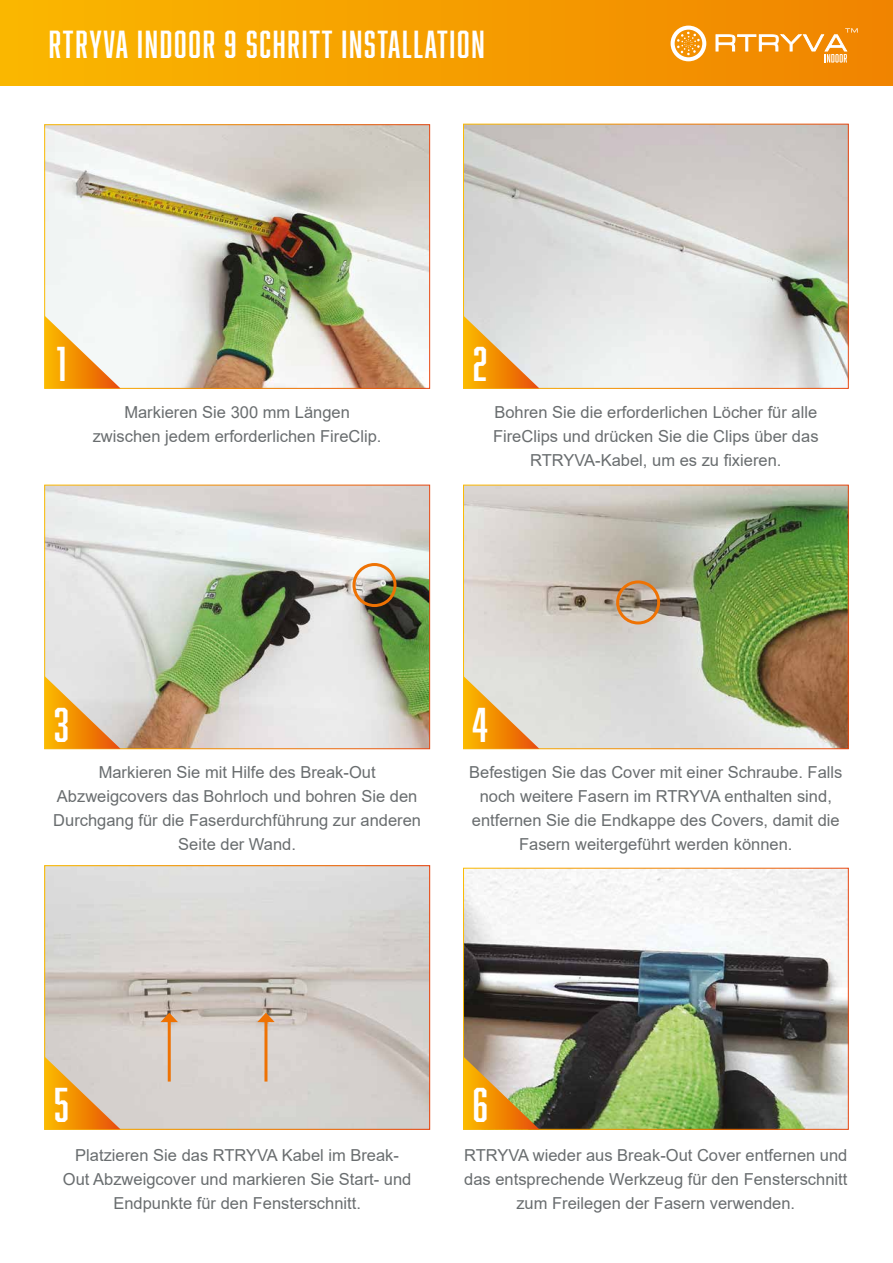
<style>
.page{position:relative;width:893px;height:1263px;background:#fff}
.page>*{position:absolute;margin:0;border:0;box-sizing:border-box;transform-origin:0 0}
.t1{font:45px "Abolition";color:#fff}
.t2{font:36px "Abolition";letter-spacing:.05em;color:#fff}
.t3{font:16.5px/24px "Arial";color:#696d6f;text-align:center}
</style>
<div class="page">
<div style="left:0;top:0;width:893px;height:85px;background:linear-gradient(to right,#fab700,#f08400)"></div>
<img style="left:465px;top:870px;width:382px;height:258px">
<div style="left:463px;top:868px;width:386px;height:262px;border:1px solid #fff"></div>
<img style="left:46px;top:867px;width:382px;height:261px">
<img style="left:465px;top:487px;width:382px;height:260px">
<div style="left:463px;top:485px;width:386px;height:264px;border:1px solid #fff"></div>
<img style="left:46px;top:487px;width:382px;height:260px">
<div style="left:44px;top:485px;width:386px;height:264px;border:1px solid #fff"></div>
<img style="left:465px;top:126px;width:382px;height:261px">
<div style="left:463px;top:124px;width:386px;height:265px;border:1px solid #fff"></div>
<img style="left:46px;top:127px;width:382px;height:260px">
<div style="left:44px;top:125px;width:386px;height:264px;border:1px solid #fff"></div>
<svg style="left:45px;top:316px;width:75px;height:72px"></svg>
<svg style="left:45px;top:676px;width:75px;height:73px;background:#e9ba6e"></svg>
<svg style="left:45px;top:1057px;width:75px;height:72px;background:#e4b366"></svg>
<svg style="left:463px;top:316px;width:76px;height:72px;background:#e9bc70"></svg>
<svg style="left:463px;top:676px;width:76px;height:73px;background:#eabc6d"></svg>
<svg style="left:463px;top:1057px;width:76px;height:72px;background:#d9ae54"></svg>
<svg style="left:671px;top:26px;width:35px;height:35px"></svg>
<svg style="left:716px;top:28px;width:142px;height:35px;background:#f39f2f"></svg>
<div style="left:616px;top:580px;width:44px;height:44px;border:3px solid #ee7203;border-radius:50%"></div>
<div style="left:352px;top:563px;width:44px;height:44px;border:3px solid #ee7203;border-radius:50%"></div>
<hr style="left:168px;top:1019px;width:3px;height:62px;background:#ee7203">
<svg style="left:161px;top:1013px;width:17px;height:9px"></svg>
<hr style="left:264px;top:1019px;width:3px;height:62px;background:#ee7203">
<svg style="left:257px;top:1013px;width:18px;height:9px"></svg>
<h2 class="t2" style="left:49px;top:23px;width:437px">RTRYVA INDOOR 9 SCHRITT INSTALLATION</h2>
<h1 class="t1" style="left:57px;top:338px;width:11px">1</h1>
<p class="t3" style="left:93px;top:400px;width:290px">Markieren Sie 300 mm Längen zwischen jedem erforderlichen FireClip.</p>
<h1 class="t1" style="left:473px;top:338px;width:15px">2</h1>
<p class="t3" style="left:493px;top:400px;width:327px">Bohren Sie die erforderlichen Löcher für alle<br>FireClips und drücken Sie die Clips über das<br>RTRYVA-Kabel, um es zu fixieren.</p>
<h1 class="t1" style="left:54px;top:698px;width:16px">3</h1>
<p class="t3" style="left:53px;top:760px;width:369px">Markieren Sie mit Hilfe des Break-Out Abzweigcovers das Bohrloch und bohren Sie den Durchgang für die Faserdurchführung zur anderen Seite der Wand.</p>
<h1 class="t1" style="left:472px;top:698px;width:17px">4</h1>
<p class="t3" style="left:469px;top:760px;width:375px">Befestigen Sie das Cover mit einer Schraube. Falls noch weitere Fasern im RTRYVA enthalten sind, entfernen Sie die Endkappe des Covers, damit die Fasern weitergeführt werden können.</p>
<h1 class="t1" style="left:54px;top:1079px;width:16px">5</h1>
<p class="t3" style="left:63px;top:1143px;width:350px">Platzieren Sie das RTRYVA Kabel im Break-<br>Out Abzweigcover und markieren Sie Start- und<br>Endpunkte für den Fensterschnitt.</p>
<h1 class="t1" style="left:473px;top:1079px;width:17px">6</h1>
<p class="t3" style="left:464px;top:1143px;width:385px">RTRYVA wieder aus Break-Out Cover entfernen und das entsprechende Werkzeug für den Fensterschnitt zum Freilegen der Fasern verwenden.</p>
</div>
